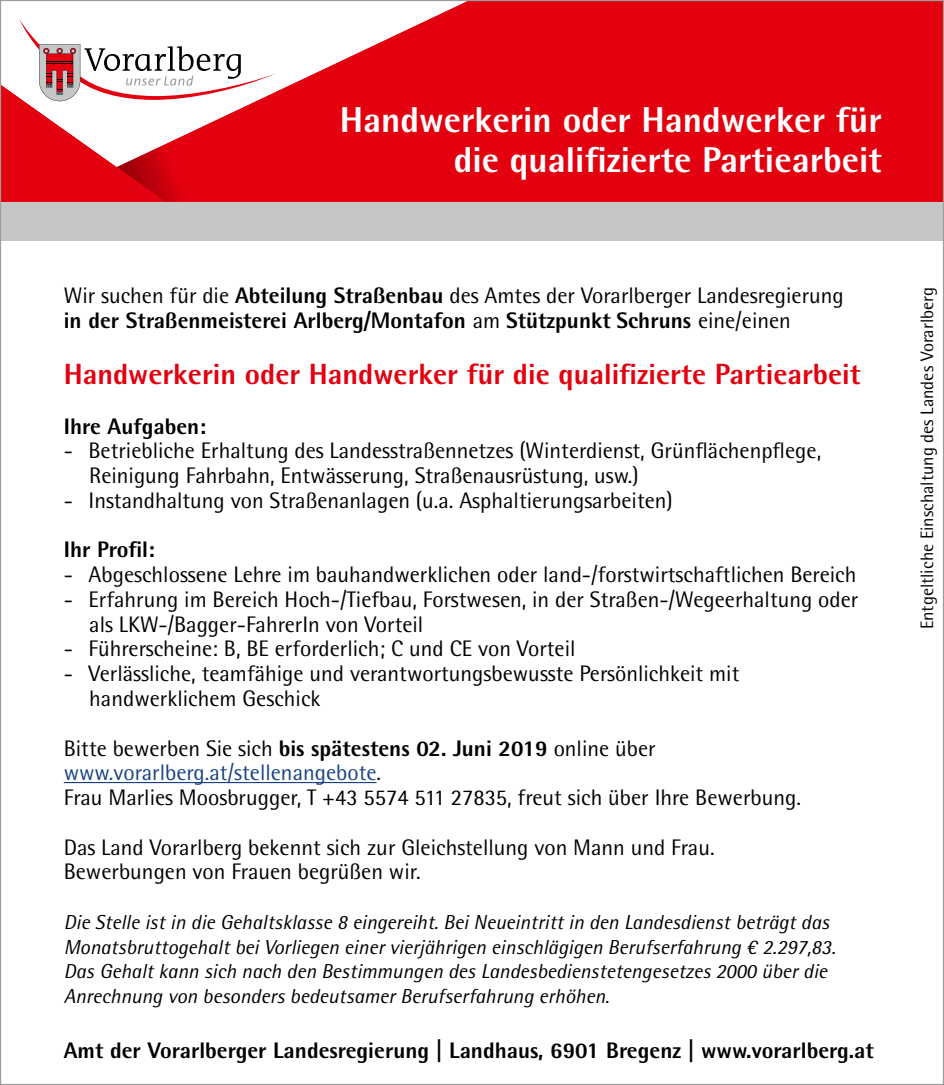
<style>
.page{position:relative;width:944px;height:1085px;background:#fff}
.page>*{position:absolute;margin:0;border:0;box-sizing:border-box;transform-origin:0 0}
.t1{font:800 36px/40.5px "Rotis Semi Sans Pro";color:#fff;text-align:right}
.t2{font:800 29.25px "Rotis Semi Sans Pro";color:#e3000f}
.t3{font:22.5px/24.8px "Rotis Semi Sans Pro";color:#000}
.t4{font:800 22.5px/24.8px "Rotis Semi Sans Pro";color:#000}
.t5{font:italic 20.25px/24.8px "Rotis Semi Sans Pro";color:#000}
.t6{font:18px "Rotis Semi Sans Pro";color:#000}
.s1{font-weight:400}
.s2{font-weight:800}
.s3{color:#194383}
</style>
<div class="page">
<div style="left:0;top:0;width:944px;height:206px;background:#e3000f"></div>
<svg style="left:2px;top:2px;width:463px;height:165px"></svg>
<svg style="left:117px;top:111px;width:118px;height:130px"></svg>
<svg style="left:19px;top:19px;width:257px;height:82px;background:#e9dadb"></svg>
<div style="left:0;top:202px;width:944px;height:38px;background:#c5c6c6"></div>
<hr style="left:64px;top:781px;width:312px;height:2px;background:#194383">
<h1 class="t1" style="left:340px;top:99px;width:544px">Handwerkerin oder Handwerker für die qualifizierte Partiearbeit</h1>
<p class="t4" style="left:64px;top:282px;width:782px"><span class="s1">Wir suchen für die</span> Abteilung Straßenbau <span class="s1">des Amtes der Vorarlberger Landesregierung </span>in der Straßenmeisterei Arlberg/Montafon <span class="s1">am</span> Stützpunkt Schruns <span class="s1">eine/einen</span></p>
<h2 class="t2" style="left:64px;top:355px;width:798px">Handwerkerin oder Handwerker für die qualifizierte Partiearbeit</h2>
<p class="t4" style="left:64px;top:413px;width:144px">Ihre Aufgaben:</p>
<p class="t3" style="left:89px;top:438px;width:733px;text-indent:-26px">- Betriebliche Erhaltung des Landesstraßennetzes (Winterdienst, Grünflächenpflege,<br>Reinigung Fahrbahn, Entwässerung, Straßenausrüstung, usw.)</p>
<p class="t3" style="left:64px;top:488px;width:610px">- Instandhaltung von Straßenanlagen (u.a. Asphaltierungsarbeiten)</p>
<p class="t4" style="left:64px;top:537px;width:93px">Ihr Profil:</p>
<p class="t3" style="left:64px;top:562px;width:794px">- Abgeschlossene Lehre im bauhandwerklichen oder land-/forstwirtschaftlichen Bereich</p>
<p class="t3" style="left:89px;top:587px;width:771px;text-indent:-26px">- Erfahrung im Bereich Hoch-/Tiefbau, Forstwesen, in der Straßen-/Wegeerhaltung oder als LKW-/Bagger-FahrerIn von Vorteil</p>
<p class="t3" style="left:64px;top:636px;width:513px">- Führerscheine: B, BE erforderlich; C und CE von Vorteil</p>
<p class="t3" style="left:89px;top:661px;width:652px;text-indent:-26px">- Verlässliche, teamfähige und verantwortungsbewusste Persönlichkeit mit handwerklichem Geschick</p>
<p class="t3" style="left:64px;top:735px;width:739px">Bitte bewerben Sie sich <span class="s2">bis spätestens 02. Juni 2019</span> online über <span class="s3">www.vorarlberg.at/stellenangebote</span>.<br>Frau Marlies Moosbrugger, T +43 5574 511 27835, freut sich über Ihre Bewerbung.</p>
<p class="t3" style="left:64px;top:834px;width:652px">Das Land Vorarlberg bekennt sich zur Gleichstellung von Mann und Frau.<br>Bewerbungen von Frauen begrüßen wir.</p>
<p class="t5" style="left:64px;top:909px;width:773px">Die Stelle ist in die Gehaltsklasse 8 eingereiht. Bei Neueintritt in den Landesdienst beträgt das Monatsbruttogehalt bei Vorliegen einer vierjährigen einschlägigen Berufserfahrung € 2.297,83.<br>Das Gehalt kann sich nach den Bestimmungen des Landesbedienstetengesetzes 2000 über die Anrechnung von besonders bedeutsamer Berufserfahrung erhöhen.</p>
<p class="t4" style="left:64px;top:1037px;width:812px">Amt der Vorarlberger Landesregierung | Landhaus, 6901 Bregenz | www.vorarlberg.at</p>
<p class="t6" style="left:916px;top:629px;width:343px;rotate:-90deg">Entgeltliche Einschaltung des Landes Vorarlberg</p>
</div>
